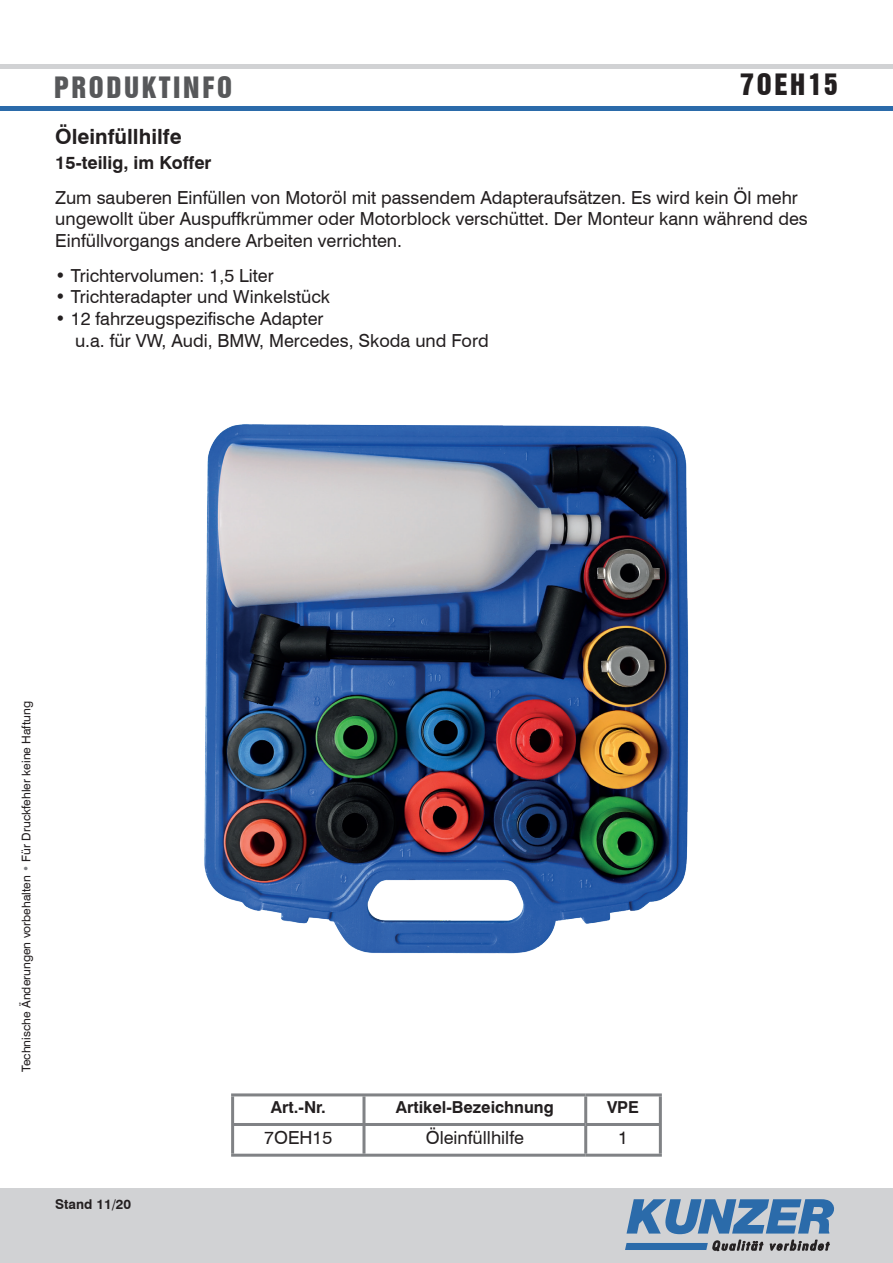
<style>
.page{position:relative;width:893px;height:1263px;background:#fff}
.page>*{position:absolute;margin:0;border:0;box-sizing:border-box;transform-origin:0 0}
.t1{font:27px "Swiss 921 BT Regular A";letter-spacing:.1em;color:#57585a}
.t2{font:27px "Swiss 921 BT Regular A";letter-spacing:.1em;color:#231f20}
.t3{font:700 21px "Swiss 721 BT";color:#231f20}
.t4{font:18px/21.8px "Swiss 721 BT";color:#231f20}
.t5{font:700 18px "Swiss 721 BT";color:#231f20}
.t6{font:700 16.5px "Swiss 721 BT";color:#231f20}
.t7{font:700 13.5px "Swiss 721 BT";color:#231f20}
.t8{font:12px "Swiss 721 BT";color:#231f20}
.s1{font-stretch:condensed}
.s2{font-stretch:condensed;color:#808285}
</style>
<div class="page">
<div style="left:0;top:1188px;width:893px;height:75px;background:#d1d2d4"></div>
<hr style="left:0;top:65px;width:893px;height:4px;background:#d1d2d4">
<div style="left:0;top:106px;width:893px;height:5px;background:#2b6baa"></div>
<svg style="left:626px;top:1199px;width:208px;height:35px"></svg>
<svg style="left:625px;top:1240px;width:205px;height:11px"></svg>
<hr style="left:231px;top:1093px;width:133px;height:3px;background:#808285">
<hr style="left:231px;top:1096px;width:3px;height:27px;background:#808285">
<hr style="left:364px;top:1093px;width:222px;height:3px;background:#808285">
<hr style="left:362px;top:1096px;width:3px;height:27px;background:#808285">
<hr style="left:586px;top:1093px;width:76px;height:3px;background:#808285">
<hr style="left:584px;top:1096px;width:3px;height:27px;background:#808285">
<hr style="left:659px;top:1096px;width:3px;height:27px;background:#808285">
<hr style="left:231px;top:1123px;width:133px;height:3px;background:#808285">
<hr style="left:231px;top:1126px;width:3px;height:28px;background:#808285">
<hr style="left:364px;top:1123px;width:222px;height:3px;background:#808285">
<hr style="left:362px;top:1126px;width:3px;height:28px;background:#808285">
<hr style="left:586px;top:1123px;width:76px;height:3px;background:#808285">
<hr style="left:584px;top:1126px;width:3px;height:28px;background:#808285">
<hr style="left:659px;top:1126px;width:3px;height:28px;background:#808285">
<hr style="left:231px;top:1154px;width:133px;height:3px;background:#808285">
<hr style="left:364px;top:1154px;width:222px;height:3px;background:#808285">
<hr style="left:586px;top:1154px;width:76px;height:3px;background:#808285">
<img style="left:204px;top:424px;width:485px;height:530px">
<h1 class="t1" style="left:54px;top:69px;width:180px">PRODUKTINFO</h1>
<h1 class="t2" style="left:741px;top:67px;width:99px">7OEH15</h1>
<p class="t3" style="left:55px;top:123px;width:128px">Öleinfüllhilfe</p>
<p class="t5" style="left:55px;top:152px;width:158px">15-teilig, im Koffer</p>
<p class="t4" style="left:55px;top:186px;width:754px">Zum sauberen Einfüllen von Motoröl mit passendem Adapteraufsätzen. Es wird kein Öl mehr ungewollt über Auspuffkrümmer oder Motorblock verschüttet. Der Monteur kann während des<br>Einfüllvorgangs andere Arbeiten verrichten.</p>
<p class="t4" style="left:55px;top:264px;width:220px"><span class="s1">•</span> Trichtervolumen: 1,5 Liter</p>
<p class="t4" style="left:55px;top:286px;width:276px"><span class="s1">•</span> Trichteradapter und Winkelstück</p>
<p class="t4" style="left:75px;top:308px;width:415px;text-indent:-20px"><span class="s1">•</span> 12 fahrzeugspezifische Adapter<br>u.a. für VW, Audi, BMW, Mercedes, Skoda und Ford</p>
<p class="t8" style="left:19px;top:1071px;width:372px;rotate:-90deg">Technische Änderungen vorbehalten <span class="s2">•</span> Für Druckfehler keine Haftung</p>
<p class="t7" style="left:55px;top:1196px;width:77px">Stand 11/20</p>
<p class="t6" style="left:271px;top:1097px;width:56px">Art.-Nr.</p>
<p class="t6" style="left:396px;top:1097px;width:159px">Artikel-Bezeichnung</p>
<p class="t6" style="left:607px;top:1097px;width:34px">VPE</p>
<p class="t4" style="left:264px;top:1126px;width:70px">7OEH15</p>
<p class="t4" style="left:426px;top:1126px;width:100px">Öleinfüllhilfe</p>
<p class="t4" style="left:618px;top:1126px;width:11px">1</p>
</div>
